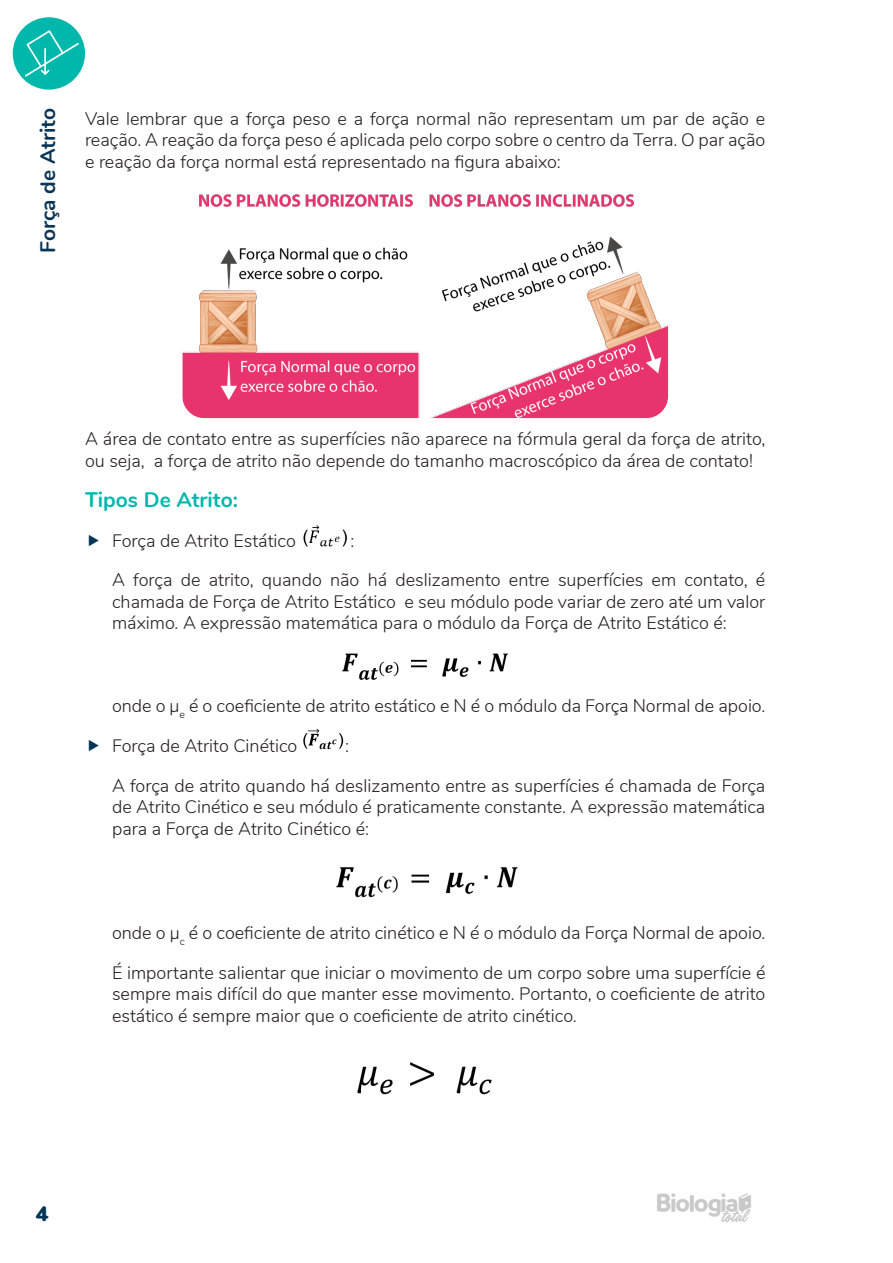
<style>
.page{position:relative;width:893px;height:1263px;background:#fff}
.page>*{position:absolute;margin:0;border:0;box-sizing:border-box;transform-origin:0 0}
.TEXTO{font:700 21px "Nunito";color:#00b7ac}
.t1{font:700 21px "Nunito";letter-spacing:-.005em;color:#093556}
.t2{font:900 21px "Nunito";color:#003558}
.TEXTO-2{font:300 18px/21.6px "Nunito";color:#231f20;text-align:justify}
</style>
<div class="page">
<img style="left:657px;top:1193px;width:94px;height:29px">
<div style="left:13px;top:17px;width:72px;height:73px;background:#00b7ac;border-radius:50%"></div>
<svg style="left:25px;top:30px;width:54px;height:47px"></svg>
<img style="left:303px;top:525px;width:44px;height:22px">
<img style="left:303px;top:728px;width:41px;height:22px">
<img style="left:182px;top:194px;width:486px;height:224px">
<img style="left:342px;top:653px;width:166px;height:27px">
<img style="left:336px;top:867px;width:182px;height:31px">
<img style="left:357px;top:1062px;width:135px;height:33px">
<p class="t1" style="left:32px;top:253px;width:146px;rotate:-90deg">Força de Atrito</p>
<p class="TEXTO-2" style="left:85px;top:106px;width:682px">Vale lembrar que a força peso e a força normal não representam um par de ação e reação. A reação da força peso é aplicada pelo corpo sobre o centro da Terra. O par ação e reação da força normal está representado na figura abaixo:</p>
<p class="TEXTO-2" style="left:85px;top:427px;width:682px">A área de contato entre as superfícies não aparece na fórmula geral da força de atrito, ou seja, a força de atrito não depende do tamanho macroscópico da área de contato!</p>
<p class="TEXTO" style="left:85px;top:484px;width:154px">Tipos De Atrito:</p>
<p class="TEXTO-2" style="left:112px;top:529px;width:185px">Força de Atrito Estático</p>
<p class="TEXTO-2" style="left:350px;top:529px;width:5px">:</p>
<p class="TEXTO-2" style="left:112px;top:568px;width:655px">A força de atrito, quando não há deslizamento entre superfícies em contato, é chamada de Força de Atrito Estático e seu módulo pode variar de zero até um valor máximo. A expressão matemática para o módulo da Força de Atrito Estático é:</p>
<p class="TEXTO-2" style="left:112px;top:694px;width:655px">onde o μ<sub>e</sub> é o coeficiente de atrito estático e N é o módulo da Força Normal de apoio.</p>
<p class="TEXTO-2" style="left:112px;top:734px;width:187px">Força de Atrito Cinético</p>
<p class="TEXTO-2" style="left:345px;top:734px;width:5px">:</p>
<p class="TEXTO-2" style="left:112px;top:773px;width:655px">A força de atrito quando há deslizamento entre as superfícies é chamada de Força de Atrito Cinético e seu módulo é praticamente constante. A expressão matemática para a Força de Atrito Cinético é:</p>
<p class="TEXTO-2" style="left:112px;top:921px;width:655px">onde o μ<sub>c</sub> é o coeficiente de atrito cinético e N é o módulo da Força Normal de apoio.</p>
<p class="TEXTO-2" style="left:112px;top:961px;width:655px">É importante salientar que iniciar o movimento de um corpo sobre uma superfície é sempre mais difícil do que manter esse movimento. Portanto, o coeficiente de atrito estático é sempre maior que o coeficiente de atrito cinético.</p>
<p class="t2" style="left:36px;top:1198px;width:14px">4</p>
</div>
